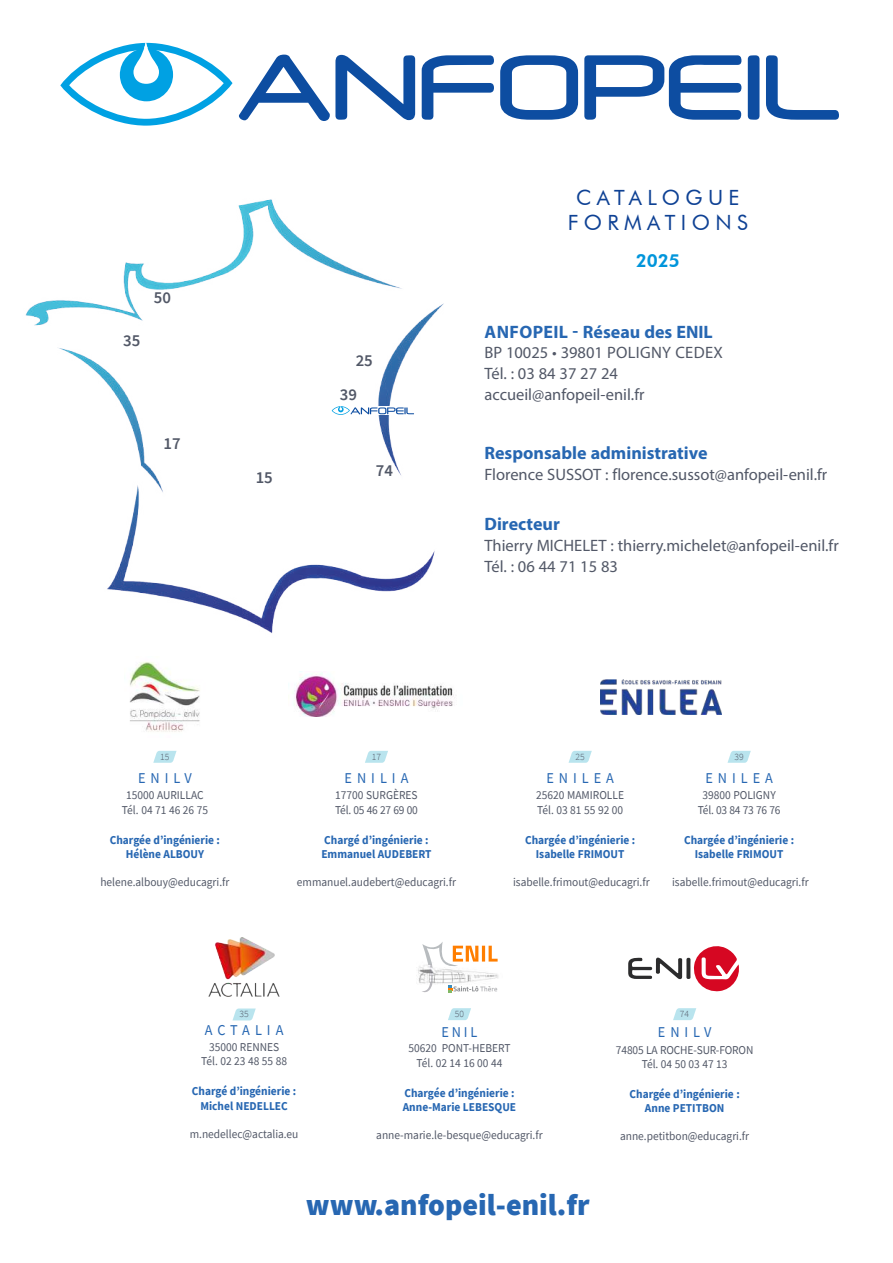
<style>
.page{position:relative;width:893px;height:1263px;background:#fff}
.page>*{position:absolute;margin:0;border:0;box-sizing:border-box;transform-origin:0 0}
.t1{font:900 30px "Source Sans Pro";color:#2767b2}
.t2{font:21px/25.2px "Futura BT";letter-spacing:.26em;color:#0e4194;text-align:center}
.t3{font:700 18px "Myriad Pro";color:#2767b2}
.t4{font:800 18px "Futura BT";color:#0095db}
.t5{font:600 16.65px "Source Sans Pro";color:#525867}
.t6{font:16.5px/21px "Myriad Pro";color:#525867}
.t7{font:15px "Source Sans Pro";letter-spacing:.35em;color:#2767b2;scale:.95 1}
.t8{font:12px/14.4px "Source Sans Pro";color:#525867;text-align:center;scale:.95 1}
.t9{font:700 12px/14.4px "Source Sans Pro";color:#2767b2;text-align:center;scale:.95 1}
.t10{font:300 9.6px "Source Sans Pro";color:#525867}
</style>
<div class="page">
<img style="left:25px;top:199px;width:419px;height:434px">
<svg style="left:332px;top:406px;width:82px;height:9px"></svg>
<svg style="left:60px;top:43px;width:173px;height:83px"></svg>
<svg style="left:239px;top:55px;width:176px;height:66px"></svg>
<svg style="left:422px;top:55px;width:72px;height:65px"></svg>
<svg style="left:500px;top:55px;width:78px;height:65px"></svg>
<svg style="left:584px;top:55px;width:157px;height:65px"></svg>
<svg style="left:748px;top:55px;width:11px;height:65px"></svg>
<svg style="left:766px;top:55px;width:73px;height:65px"></svg>
<img style="left:209px;top:938px;width:71px;height:59px">
<svg style="left:232px;top:1008px;width:24px;height:12px"></svg>
<svg style="left:727px;top:751px;width:24px;height:12px"></svg>
<svg style="left:448px;top:1008px;width:23px;height:12px"></svg>
<svg style="left:673px;top:1008px;width:23px;height:12px"></svg>
<svg style="left:153px;top:751px;width:24px;height:12px"></svg>
<img style="left:129px;top:662px;width:71px;height:70px">
<svg style="left:569px;top:751px;width:23px;height:12px"></svg>
<img style="left:418px;top:945px;width:81px;height:47px">
<img style="left:421px;top:942px;width:37px;height:51px">
<svg style="left:628px;top:946px;width:111px;height:46px"></svg>
<svg style="left:365px;top:751px;width:23px;height:12px"></svg>
<img style="left:293px;top:673px;width:161px;height:44px">
<img style="left:601px;top:680px;width:121px;height:34px">
<h3 class="t5" style="left:123px;top:329px;width:19px">35</h3>
<h3 class="t5" style="left:154px;top:287px;width:19px">50</h3>
<h3 class="t5" style="left:164px;top:433px;width:19px">17</h3>
<h3 class="t5" style="left:256px;top:466px;width:19px">15</h3>
<h3 class="t5" style="left:356px;top:349px;width:19px">25</h3>
<h3 class="t5" style="left:340px;top:384px;width:19px">39</h3>
<h3 class="t5" style="left:376px;top:459px;width:19px">74</h3>
<h2 class="t2" style="left:568px;top:185px;width:182px">CATALOGUE<br>FORMATIONS</h2>
<h3 class="t4" style="left:636px;top:249px;width:46px">2025</h3>
<h3 class="t3" style="left:485px;top:320px;width:230px">ANFOPEIL - Réseau des ENIL</h3>
<h3 class="t6" style="left:484px;top:341px;width:240px">BP 10025 • 39801 POLIGNY CEDEX<br>Tél. : 03 84 37 27 24 accueil@anfopeil-enil.fr</h3>
<h3 class="t3" style="left:484px;top:441px;width:225px">Responsable administrative</h3>
<h3 class="t6" style="left:484px;top:463px;width:344px">Florence SUSSOT : florence.sussot@anfopeil-enil.fr</h3>
<h3 class="t3" style="left:484px;top:512px;width:77px">Directeur</h3>
<h3 class="t6" style="left:484px;top:535px;width:356px">Thierry MICHELET : thierry.michelet@anfopeil-enil.fr<br>Tél. : 06 44 71 15 83</h3>
<p class="t10" style="left:160px;top:751px;width:11px">15</p>
<p class="t7" style="left:138px;top:769px;width:58px">ENILV</p>
<p class="t8" style="left:122px;top:788px;width:92px">15000 AURILLAC<br>Tél. 04 71 46 26 75</p>
<p class="t9" style="left:110px;top:832px;width:118px">Chargée d’ingénierie :<br>Hélène ALBOUY</p>
<p class="t8" style="left:100px;top:875px;width:137px">helene.albouy@educagri.fr</p>
<p class="t10" style="left:372px;top:751px;width:11px">17</p>
<p class="t7" style="left:345px;top:769px;width:69px">ENILIA</p>
<p class="t8" style="left:335px;top:788px;width:89px;text-align:left">17700 SURGÈRES<br>Tél. 05 46 27 69 00</p>
<p class="t9" style="left:321px;top:832px;width:118px;text-align:left">Chargé d’ingénierie :<br>Emmanuel AUDEBERT</p>
<p class="t8" style="left:297px;top:875px;width:169px">emmanuel.audebert@educagri.fr</p>
<p class="t10" style="left:575px;top:751px;width:11px">25</p>
<p class="t7" style="left:546px;top:769px;width:73px">ENILEA</p>
<p class="t8" style="left:536px;top:788px;width:94px;text-align:left">25620 MAMIROLLE<br>Tél. 03 81 55 92 00</p>
<p class="t9" style="left:525px;top:832px;width:118px">Chargée d’ingénierie :<br>Isabelle FRIMOUT</p>
<p class="t8" style="left:513px;top:875px;width:145px">isabelle.frimout@educagri.fr</p>
<p class="t10" style="left:734px;top:751px;width:11px">39</p>
<p class="t7" style="left:705px;top:769px;width:73px">ENILEA</p>
<p class="t8" style="left:698px;top:788px;width:89px">39800 POLIGNY<br>Tél. 03 84 73 76 76</p>
<p class="t9" style="left:684px;top:832px;width:118px">Chargée d’ingénierie :<br>Isabelle FRIMOUT</p>
<p class="t8" style="left:672px;top:875px;width:145px">isabelle.frimout@educagri.fr</p>
<p class="t10" style="left:239px;top:1007px;width:11px">35</p>
<p class="t7" style="left:205px;top:1020px;width:84px">ACTALIA</p>
<p class="t8" style="left:201px;top:1039px;width:92px">35000 RENNES<br>Tél. 02 23 48 55 88</p>
<p class="t9" style="left:192px;top:1084px;width:111px">Chargé d’ingénierie :<br>Michel NEDELLEC</p>
<p class="t8" style="left:190px;top:1126px;width:116px">m.nedellec@actalia.eu</p>
<p class="t10" style="left:455px;top:1008px;width:11px">50</p>
<p class="t10" style="left:680px;top:1008px;width:11px">74</p>
<p class="t7" style="left:658px;top:1023px;width:58px">ENILV</p>
<p class="t8" style="left:616px;top:1043px;width:146px;line-height:13.8px">74805 LA ROCHE-SUR-FORON<br>Tél. 04 50 03 47 13</p>
<p class="t9" style="left:629px;top:1086px;width:118px">Chargée d’ingénierie :<br>Anne PETITBON</p>
<p class="t8" style="left:620px;top:1128px;width:137px">anne.petitbon@educagri.fr</p>
<p class="t7" style="left:441px;top:1022px;width:39px">ENIL</p>
<p class="t8" style="left:408px;top:1041px;width:109px">50620 PONT-HEBERT<br>Tél. 02 14 16 00 44</p>
<p class="t9" style="left:403px;top:1085px;width:121px;text-align:left">Chargée d’ingénierie :<br>Anne-Marie LEBESQUE</p>
<p class="t8" style="left:376px;top:1128px;width:177px">anne-marie.le-besque@educagri.fr</p>
<h1 class="t1" style="left:306px;top:1184px;width:285px">www.anfopeil-enil.fr</h1>
</div>
